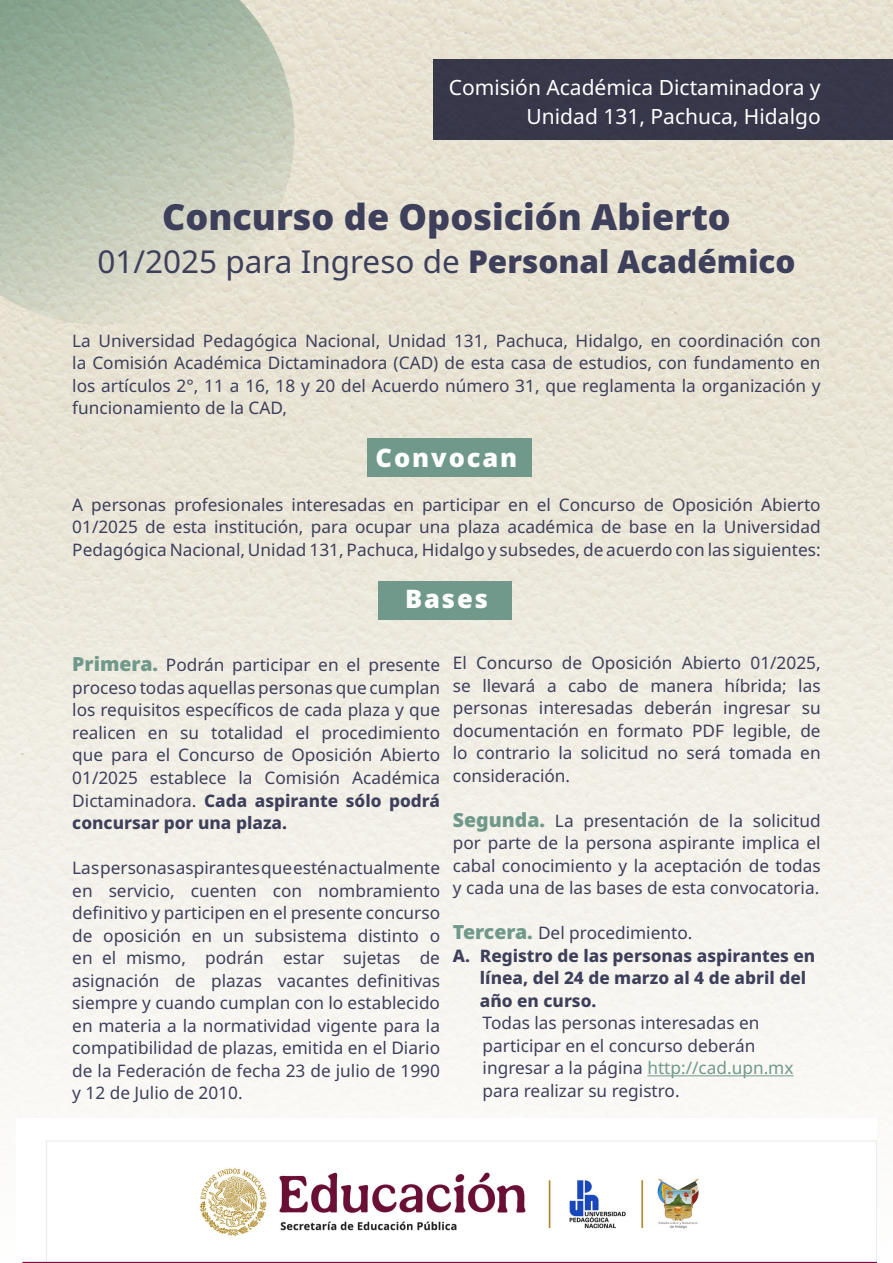
<style>
.page{position:relative;width:893px;height:1263px;background:#fff}
.page>*{position:absolute;margin:0;border:0;box-sizing:border-box;transform-origin:0 0}
.t1{font:900 36px "Noto Sans";color:#3e3f5b}
.t2{font:31.5px "Noto Sans";color:#3e3f5b}
.t3{font:900 25.5px "Noto Sans";letter-spacing:.075em;color:#fff}
.t4{font:21px "Noto Sans";color:#fff}
.t5{font:17.25px/22.5px "Noto Sans";color:#3e3f5b;text-align:justify}
.t6{font:800 17.25px/22.5px "Noto Sans";color:#3e3f5b}
.s1{font-weight:900}
.s2{font-weight:900;font-size:19.5px;color:#70998b}
.s3{font-weight:800}
.s4{color:#70998b}
</style>
<div class="page">
<img style="left:0;top:0;width:893px;height:1263px">
<div style="left:434px;top:60px;width:459px;height:80px;background:#38374a"></div>
<div style="left:378px;top:581px;width:134px;height:39px;background:#70998b"></div>
<div style="left:367px;top:438px;width:164px;height:38px;background:#70998b"></div>
<hr style="left:647px;top:1075px;width:146px;height:1px;background:#70998b">
<p class="t4" style="left:449px;top:72px;width:373px">Comisión Académica Dictaminadora y</p>
<p class="t4" style="left:527px;top:101px;width:296px">Unidad 131, Pachuca, Hidalgo</p>
<p class="t1" style="left:162px;top:189px;width:570px">Concurso de Oposición Abierto</p>
<p class="t2" style="left:97px;top:239px;width:700px">01/2025 para Ingreso de <span class="s1">Personal Académico</span></p>
<p class="t5" style="left:72px;top:330px;width:750px">La Universidad Pedagógica Nacional, Unidad 131, Pachuca, Hidalgo, en coordinación con la Comisión Académica Dictaminadora (CAD) de esta casa de estudios, con fundamento en los artículos 2°, 11 a 16, 18 y 20 del Acuerdo número 31, que reglamenta la organización y funcionamiento de la CAD,</p>
<p class="t3" style="left:376px;top:438px;width:143px">Convocan</p>
<p class="t5" style="left:72px;top:494px;width:750px">A personas profesionales interesadas en participar en el Concurso de Oposición Abierto 01/2025 de esta institución, para ocupar una plaza académica de base en la Universidad Pedagógica Nacional, Unidad 131, Pachuca, Hidalgo y subsedes, de acuerdo con las siguientes:</p>
<p class="t3" style="left:405px;top:579px;width:84px">Bases</p>
<p class="t5" style="left:72px;top:654px;width:369px"><span class="s2">Primera.</span> Podrán participar en el presente proceso todas aquellas personas que cumplan los requisitos específicos de cada plaza y que realicen en su totalidad el procedimiento que para el Concurso de Oposición Abierto 01/2025 establece la Comisión Académica Dictaminadora. <span class="s3">Cada aspirante sólo podrá concursar por una plaza.</span></p>
<p class="t5" style="left:72px;top:857px;width:369px">Las personas aspirantes que estén actualmente en servicio, cuenten con nombramiento definitivo y participen en el presente concurso de oposición en un subsistema distinto o en el mismo, podrán estar sujetas de asignación de plazas vacantes definitivas siempre y cuando cumplan con lo establecido en materia a la normatividad vigente para la compatibilidad de plazas, emitida en el Diario de la Federación de fecha 23 de julio de 1990 y 12 de Julio de 2010.</p>
<p class="t5" style="left:453px;top:652px;width:369px">El Concurso de Oposición Abierto 01/2025, se llevará a cabo de manera híbrida; las personas interesadas deberán ingresar su documentación en formato PDF legible, de lo contrario la solicitud no será tomada en consideración.</p>
<p class="t5" style="left:453px;top:809px;width:369px"><span class="s2">Segunda.</span> La presentación de la solicitud por parte de la persona aspirante implica el cabal conocimiento y la aceptación de todas y cada una de las bases de esta convocatoria.</p>
<p class="t5" style="left:453px;top:922px;width:241px"><span class="s2">Tercera.</span> Del procedimiento.</p>
<p class="t6" style="left:480px;top:944px;width:337px;text-indent:-27px">A. Registro de las personas aspirantes en línea, del 24 de marzo al 4 de abril del año en curso.</p>
<p class="t5" style="left:483px;top:1012px;width:312px;text-align:left">Todas las personas interesadas en participar en el concurso deberán ingresar a la página <span class="s4">http://cad.upn.mx </span>para realizar su registro.</p>
</div>
